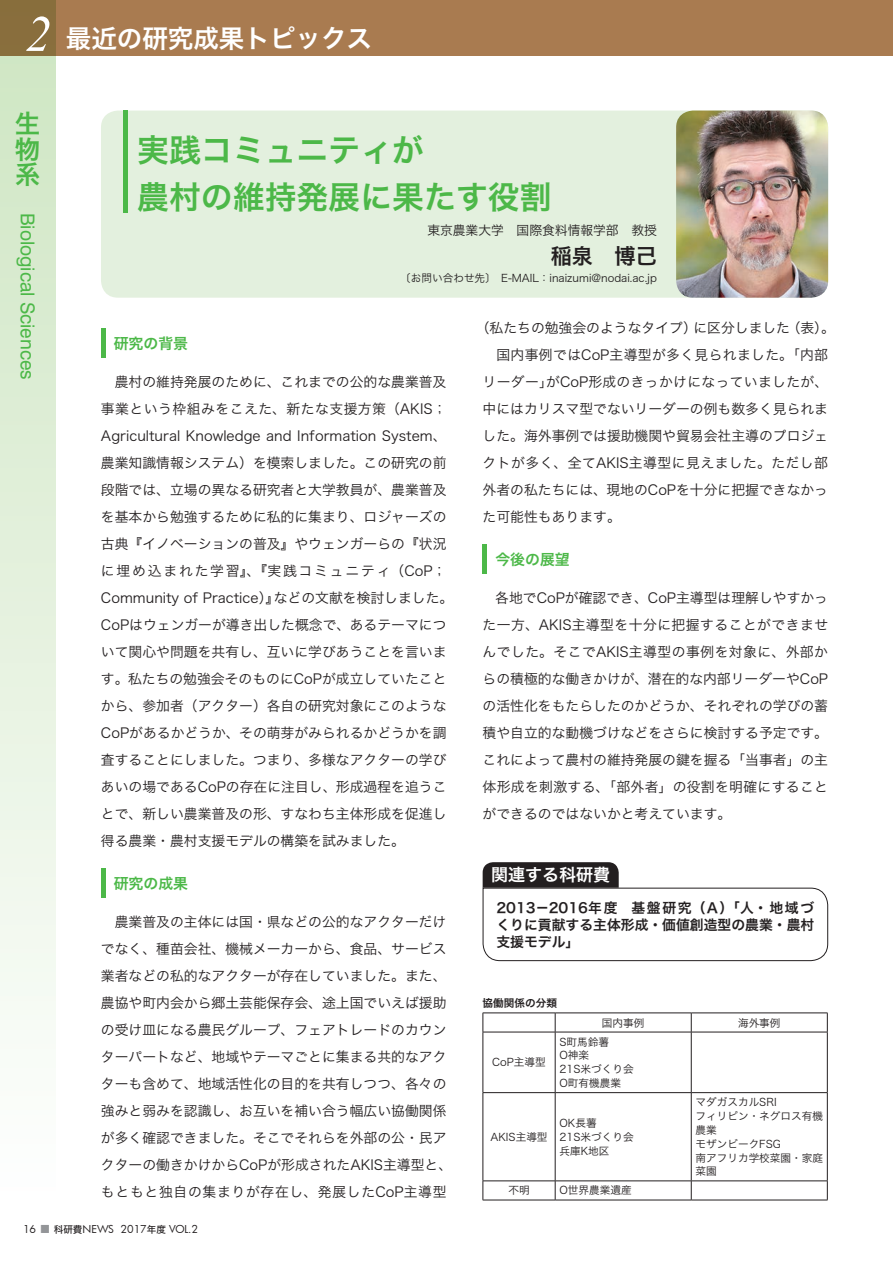
<style>
.page{position:relative;width:893px;height:1263px;background:#fff}
.page>*{position:absolute;margin:0;border:0;box-sizing:border-box;transform-origin:0 0}
.t1{font:31.95px/46.8px "Hira Kaku Std N W6";color:#4cb848}
.t2{font:25.5px "Hira Kaku Std N W6";color:#fff}
.t3{font:25.5px/25.5px "Hira Kaku Std N W6";color:#4cb848;text-align:justify}
.t4{font:21.3px "Hira Kaku Std N W6";color:#231f20}
.t5{font:19.2px "Swiss 721 BT";color:#4cb848}
.t6{font:16.95px "Hira Kaku Std N W6";color:#fff}
.t7{font:14.85px "Hira Kaku Std N W6";color:#4cb848}
.t8{font:13.8px/27px "Hira Kaku Std N W3";color:#231f20}
.t9{font:13.8px/17px "Hira Kaku Std N W6";color:#231f20;text-align:justify}
.t10{font:12.75px "Hira Kaku Std N W3";color:#231f20}
.t11{font:10.65px/13.8px "Hira Kaku Std N W3";color:#231f20}
.t12{font:10.65px "Futura";color:#231f20}
.t13{font:10.65px "Hira Kaku Std N W6";color:#231f20}
.s1{font-family:"Times New Roman";font-style:italic;font-size:51px}
.s2{font-family:"Hira Kaku Std N W5";color:#939598}
.s3{font-family:"Hira Kaku Std N W5";font-size:9.6px}
</style>
<div class="page">
<div style="left:101px;top:111px;width:727px;height:187px;background:#e3f0de;border-radius:17px"></div>
<hr style="left:101px;top:328px;width:4px;height:30px;background:#4cb848">
<hr style="left:101px;top:868px;width:4px;height:30px;background:#4cb848">
<hr style="left:483px;top:544px;width:4px;height:30px;background:#4cb848">
<div style="left:123px;top:111px;width:5px;height:102px;background:#4cb848"></div>
<img style="left:676px;top:111px;width:152px;height:187px">
<svg style="left:482px;top:862px;width:346px;height:99px"></svg>
<hr style="left:483px;top:1013px;width:72px;height:1px;background:#231f20">
<svg style="left:483px;top:1013px;width:1px;height:19px"></svg>
<hr style="left:555px;top:1013px;width:136px;height:1px;background:#231f20">
<svg style="left:555px;top:1013px;width:1px;height:19px"></svg>
<hr style="left:691px;top:1013px;width:137px;height:1px;background:#231f20">
<svg style="left:691px;top:1013px;width:1px;height:19px"></svg>
<svg style="left:827px;top:1013px;width:1px;height:19px"></svg>
<hr style="left:483px;top:1032px;width:72px;height:1px;background:#231f20">
<hr style="left:483px;top:1032px;width:1px;height:60px;background:#231f20">
<hr style="left:555px;top:1032px;width:136px;height:1px;background:#231f20">
<hr style="left:555px;top:1032px;width:1px;height:60px;background:#231f20">
<hr style="left:691px;top:1032px;width:137px;height:1px;background:#231f20">
<hr style="left:691px;top:1032px;width:1px;height:60px;background:#231f20">
<hr style="left:827px;top:1032px;width:1px;height:60px;background:#231f20">
<hr style="left:483px;top:1092px;width:72px;height:1px;background:#231f20">
<hr style="left:483px;top:1093px;width:1px;height:87px;background:#231f20">
<hr style="left:555px;top:1092px;width:136px;height:1px;background:#231f20">
<hr style="left:555px;top:1093px;width:1px;height:87px;background:#231f20">
<hr style="left:691px;top:1092px;width:137px;height:1px;background:#231f20">
<hr style="left:691px;top:1093px;width:1px;height:87px;background:#231f20">
<hr style="left:827px;top:1093px;width:1px;height:87px;background:#231f20">
<hr style="left:483px;top:1180px;width:72px;height:1px;background:#231f20">
<svg style="left:483px;top:1181px;width:1px;height:19px"></svg>
<hr style="left:555px;top:1180px;width:136px;height:1px;background:#231f20">
<svg style="left:555px;top:1181px;width:1px;height:19px"></svg>
<hr style="left:691px;top:1180px;width:137px;height:1px;background:#231f20">
<svg style="left:691px;top:1181px;width:1px;height:19px"></svg>
<svg style="left:827px;top:1181px;width:1px;height:19px"></svg>
<hr style="left:483px;top:1200px;width:72px;height:1px;background:#231f20">
<hr style="left:555px;top:1200px;width:136px;height:1px;background:#231f20">
<hr style="left:691px;top:1200px;width:137px;height:1px;background:#231f20">
<div style="left:0;top:0;width:55px;height:1200px;background:linear-gradient(to bottom,#cde5c0,#fdfefd)"></div>
<div style="left:0;top:0;width:893px;height:55px;background:#a97b50"></div>
<p class="t2" style="left:26px;top:19px;width:348px"><span class="s1">2</span> 最近の研究成果トピックス</p>
<h2 class="t3" style="left:15px;top:111px;width:26px">生物系</h2>
<h3 class="t5" style="left:39px;top:213px;width:169px;rotate:90deg">Biological Sciences</h3>
<p class="t1" style="left:137px;top:127px;width:416px">実践コミュニティが<br>農村の維持発展に果たす役割</p>
<p class="t10" style="left:427px;top:221px;width:231px">東京農業大学　国際食料情報学部　教授</p>
<p class="t4" style="left:551px;top:240px;width:108px">稲泉　博己</p>
<p class="t11" style="left:400px;top:271px;width:258px">〔お問い合わせ先〕　E-MAIL：inaizumi@nodai.ac.jp</p>
<p class="t7" style="left:114px;top:332px;width:76px">研究の背景</p>
<p class="t8" style="left:101px;top:368px;width:354px;text-indent:14px">農村の維持発展のために、これまでの公的な農業普及事業という枠組みをこえた、新たな支援方策（AKIS；<br>Agricultural Knowledge and Information System、農業知識情報システム）を模索しました。この研究の前段階では、立場の異なる研究者と大学教員が、農業普及を基本から勉強するために私的に集まり、ロジャーズの古典『イノベーションの普及』やウェンガーらの『状況に埋め込まれた学習』、『実践コミュニティ（CoP；<br>Community of Practice）』などの文献を検討しました。<br>CoPはウェンガーが導き出した概念で、あるテーマについて関心や問題を共有し、互いに学びあうことを言います。私たちの勉強会そのものにCoPが成立していたことから、参加者（アクター）各自の研究対象にこのような<br>CoPがあるかどうか、その萌芽がみられるかどうかを調査することにしました。つまり、多様なアクターの学びあいの場であるCoPの存在に注目し、形成過程を追うことで、新しい農業普及の形、すなわち主体形成を促進し得る農業・農村支援モデルの構築を試みました。</p>
<p class="t7" style="left:114px;top:872px;width:76px">研究の成果</p>
<p class="t8" style="left:101px;top:908px;width:353px;text-align:center">農業普及の主体には国・県などの公的なアクターだけ<br>でなく、種苗会社、機械メーカーから、食品、サービス業者などの私的なアクターが存在していました。また、農協や町内会から郷土芸能保存会、途上国でいえば援助の受け皿になる農民グループ、フェアトレードのカウンターパートなど、地域やテーマごとに集まる共的なアクターも含めて、地域活性化の目的を共有しつつ、各々の強みと弱みを認識し、お互いを補い合う幅広い協働関係が多く確認できました。そこでそれらを外部の公・民アクターの働きかけからCoPが形成されたAKIS主導型と、もともと独自の集まりが存在し、発展したCoP主導型</p>
<p class="t8" style="left:483px;top:314px;width:354px;text-indent:-7px">（私たちの勉強会のようなタイプ）に区分しました（表）。　国内事例ではCoP主導型が多く見られました。｢内部リーダー｣がCoP形成のきっかけになっていましたが、中にはカリスマ型でないリーダーの例も数多く見られました。海外事例では援助機関や貿易会社主導のプロジェクトが多く、全てAKIS主導型に見えました。ただし部外者の私たちには、現地のCoPを十分に把握できなかった可能性もあります。</p>
<p class="t7" style="left:495px;top:548px;width:76px">今後の展望</p>
<p class="t8" style="left:483px;top:584px;width:347px;text-align:justify;text-indent:13px">各地でCoPが確認でき、CoP主導型は理解しやすかった一方、AKIS主導型を十分に把握することができませんでした。そこでAKIS主導型の事例を対象に、外部からの積極的な働きかけが、潜在的な内部リーダーやCoPの活性化をもたらしたのかどうか、それぞれの学びの蓄積や自立的な動機づけなどをさらに検討する予定です。これによって農村の維持発展の鍵を握る「当事者」の主体形成を刺激する、「部外者」の役割を明確にすることができるのではないかと考えています。</p>
<p class="t6" style="left:491px;top:862px;width:121px">関連する科研費</p>
<p class="t9" style="left:496px;top:900px;width:319px">2013－2016年度　基盤研究（Ａ）「人・地域づくりに貢献する主体形成・価値創造型の農業・農村支援モデル」</p>
<p class="t13" style="left:483px;top:995px;width:76px">協働関係の分類</p>
<p class="t11" style="left:602px;top:1015px;width:44px">国内事例</p>
<p class="t11" style="left:738px;top:1015px;width:44px">海外事例</p>
<p class="t11" style="left:492px;top:1055px;width:55px">CoP主導型</p>
<p class="t11" style="left:490px;top:1130px;width:59px">AKIS主導型</p>
<p class="t11" style="left:559px;top:1034px;width:76px">S町馬鈴薯<br>O神楽<br>21S米づくり会<br>O町有機農業</p>
<p class="t11" style="left:559px;top:1116px;width:76px">OK長薯<br>21S米づくり会兵庫K地区</p>
<p class="t11" style="left:508px;top:1183px;width:23px">不明</p>
<p class="t11" style="left:559px;top:1183px;width:74px">O世界農業遺産</p>
<p class="t11" style="left:695px;top:1095px;width:129px">マダガスカルSRI<br>フィリピン・ネグロス有機農業<br>モザンビークFSG<br>南アフリカ学校菜園・家庭菜園</p>
<p class="t12" style="left:23px;top:1222px;width:177px">16 <span class="s2">■</span> <span class="s3">科研費</span>NEWS 2017<span class="s3">年度</span> VOL.2</p>
</div>
